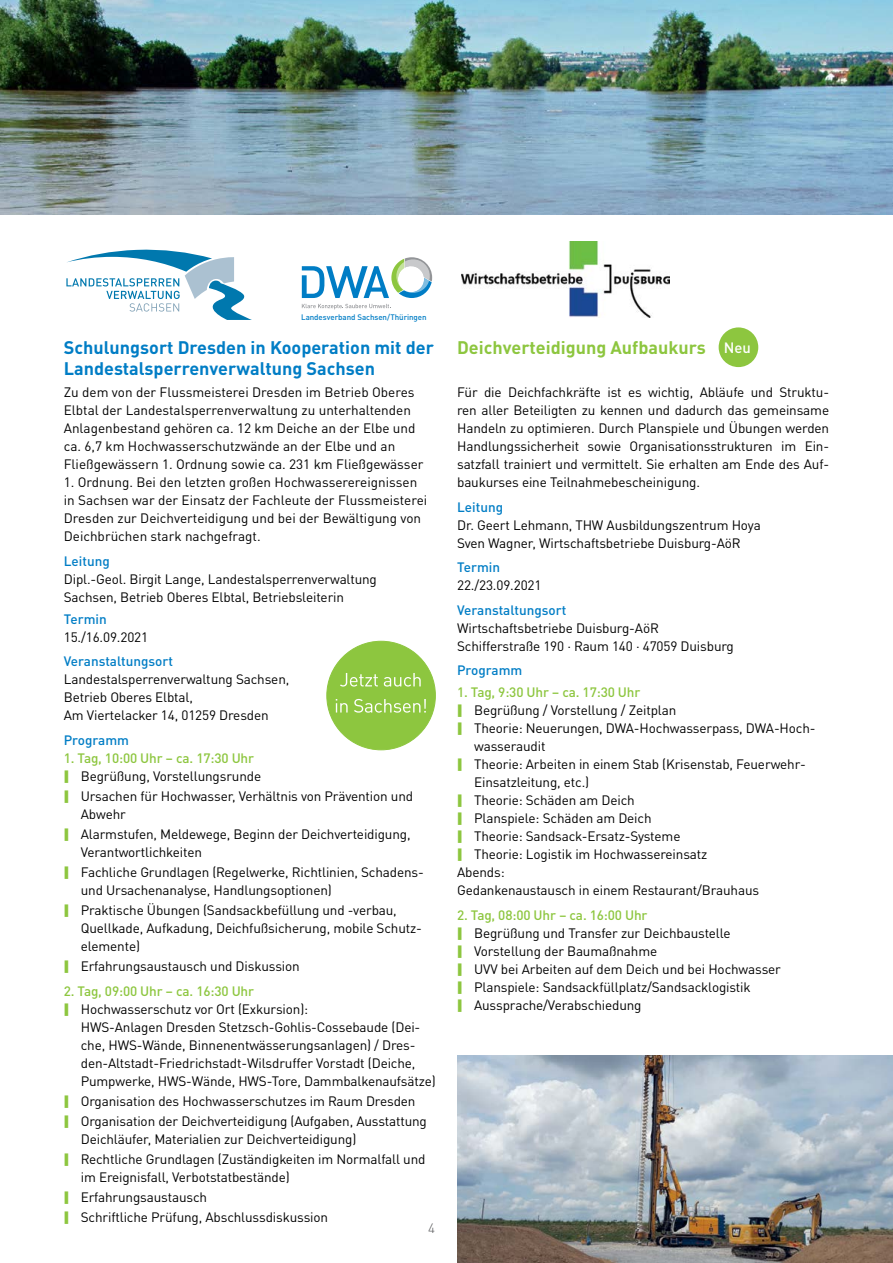
<style>
.page{position:relative;width:893px;height:1263px;background:#fff}
.page>*{position:absolute;margin:0;border:0;box-sizing:border-box;transform-origin:0 0}
.Schulung{font:700 18px/21px "DINOT";color:#007dc5}
.Schulung-2{font:700 18px "DINOT";color:#8dc63f}
.Programm{font:500 14.85px "DINOT";color:#fff}
.Fließtext{font:13.5px/18px "DINOT";letter-spacing:-.01em;color:#000}
.Zwischenüberschrifte{font:500 13.5px "DINOT";letter-spacing:-.01em;color:#8dc63f}
.Zwischenüberschrifte-2{font:500 13.5px "DINOT";color:#007dc5}
.t1{font:300 13.5px "DINOT";color:#58595b}
.t2{font:500 7.95px "DINOT";letter-spacing:-.01em;color:#007dc5}
</style>
<div class="page">
<img style="left:0;top:0;width:893px;height:215px">
<svg style="left:66px;top:250px;width:186px;height:70px"></svg>
<svg style="left:302px;top:304px;width:89px;height:5px"></svg>
<svg style="left:302px;top:257px;width:130px;height:41px"></svg>
<div style="left:326px;top:641px;width:110px;height:109px;background:#8dc63f;border:1px solid #8dc63f;border-radius:50%"></div>
<svg style="left:336px;top:699px;width:90px;height:14px"></svg>
<svg style="left:340px;top:673px;width:81px;height:13px"></svg>
<img style="left:461px;top:241px;width:209px;height:77px">
<div style="left:719px;top:327px;width:39px;height:40px;background:#8dc63f;border-radius:50%"></div>
<img style="left:457px;top:1055px;width:436px;height:208px">
<p class="t2" style="left:301px;top:311px;width:127px">Landesverband Sachsen/Thüringen</p>
<p class="Schulung" style="left:64px;top:336px;width:372px">Schulungsort Dresden in Kooperation mit der<br>Landestalsperrenverwaltung Sachsen</p>
<p class="Fließtext" style="left:64px;top:382px;width:361px">Zu dem von der Flussmeisterei Dresden im Betrieb Oberes Elbtal der Landestalsperrenverwaltung zu unterhaltenden Anlagenbestand gehören ca. 12 km Deiche an der Elbe und ca. 6,7 km Hochwasserschutzwände an der Elbe und an Fließgewässern 1. Ordnung sowie ca. 231 km Fließgewässer</p>
<p class="Fließtext" style="left:64px;top:472px;width:365px">1. Ordnung. Bei den letzten großen Hochwasserereignissen in Sachsen war der Einsatz der Fachleute der Flussmeisterei Dresden zur Deichverteidigung und bei der Bewältigung von Deichbrüchen stark nachgefragt.</p>
<p class="Zwischenüberschrifte-2" style="left:64px;top:550px;width:47px">Leitung</p>
<p class="Fließtext" style="left:64px;top:569px;width:315px">Dipl.-Geol. Birgit Lange, Landestalsperrenverwaltung<br>Sachsen, Betrieb Oberes Elbtal, Betriebsleiterin</p>
<p class="Zwischenüberschrifte-2" style="left:64px;top:608px;width:44px">Termin</p>
<p class="Fließtext" style="left:64px;top:627px;width:86px">15./16.09.2021</p>
<p class="Zwischenüberschrifte-2" style="left:64px;top:651px;width:111px">Veranstaltungsort</p>
<p class="Fließtext" style="left:64px;top:669px;width:227px">Landestalsperrenverwaltung Sachsen,<br>Betrieb Oberes Elbtal,<br>Am Viertelacker 14, 01259 Dresden</p>
<p class="Zwischenüberschrifte-2" style="left:64px;top:729px;width:67px">Programm</p>
<p class="Zwischenüberschrifte" style="left:64px;top:747px;width:192px">1. Tag, 10:00 Uhr – ca. 17:30 Uhr</p>
<p class="Fließtext" style="left:81px;top:766px;width:182px">Begrüßung, Vorstellungsrunde</p>
<p class="Fließtext" style="left:81px;top:786px;width:334px">Ursachen für Hochwasser, Verhältnis von Prävention und<br>Abwehr</p>
<p class="Fließtext" style="left:81px;top:824px;width:331px">Alarmstufen, Meldewege, Beginn der Deichverteidigung,<br>Verantwortlichkeiten</p>
<p class="Fließtext" style="left:81px;top:862px;width:345px">Fachliche Grundlagen (Regelwerke, Richtlinien, Schadens&shy;und Ursachenanalyse, Handlungsoptionen)</p>
<p class="Fließtext" style="left:81px;top:900px;width:343px">Praktische Übungen (Sandsackbefüllung und -verbau,<br>Quellkade, Aufkadung, Deichfußsicherung, mobile Schutz&shy;elemente)</p>
<p class="Fließtext" style="left:81px;top:956px;width:220px">Erfahrungsaustausch und Diskussion</p>
<p class="Zwischenüberschrifte" style="left:64px;top:980px;width:192px">2. Tag, 09:00 Uhr – ca. 16:30 Uhr</p>
<p class="Fließtext" style="left:81px;top:999px;width:356px">Hochwasserschutz vor Ort (Exkursion):<br>HWS-Anlagen Dresden Stetzsch-Gohlis-Cossebaude (Dei&shy;che, HWS-Wände, Binnenentwässerungsanlagen) / Dres&shy;den-Altstadt-Friedrichstadt-Wilsdruffer Vorstadt (Deiche, Pumpwerke, HWS-Wände, HWS-Tore, Dammbalkenaufsätze)</p>
<p class="Fließtext" style="left:81px;top:1091px;width:336px">Organisation des Hochwasserschutzes im Raum Dresden</p>
<p class="Fließtext" style="left:81px;top:1111px;width:348px">Organisation der Deichverteidigung (Aufgaben, Ausstattung<br>Deichläufer, Materialien zur Deichverteidigung)</p>
<p class="Fließtext" style="left:81px;top:1149px;width:346px">Rechtliche Grundlagen (Zuständigkeiten im Normalfall und im Ereignisfall, Verbotstatbestände)</p>
<p class="Fließtext" style="left:81px;top:1187px;width:128px">Erfahrungsaustausch</p>
<p class="Fließtext" style="left:81px;top:1207px;width:249px">Schriftliche Prüfung, Abschlussdiskussion</p>
<p class="t1" style="left:428px;top:1217px;width:8px">4</p>
<p class="Schulung-2" style="left:457px;top:333px;width:250px">Deichverteidigung Aufbaukurs</p>
<p class="Fließtext" style="left:457px;top:383px;width:374px;text-align:justify">Für die Deichfachkräfte ist es wichtig, Abläufe und Struktu&shy;ren aller Beteiligten zu kennen und dadurch das gemeinsame Handeln zu optimieren. Durch Planspiele und Übungen werden Handlungssicherheit sowie Organisationsstrukturen im Ein&shy;satzfall trainiert und vermittelt. Sie erhalten am Ende des Auf&shy;baukurses eine Teilnahmebescheinigung.</p>
<p class="Zwischenüberschrifte-2" style="left:457px;top:496px;width:47px">Leitung</p>
<p class="Fließtext" style="left:457px;top:515px;width:305px">Dr. Geert Lehmann, THW Ausbildungszentrum Hoya<br>Sven Wagner, Wirtschaftsbetriebe Duisburg-AöR</p>
<p class="Zwischenüberschrifte-2" style="left:457px;top:557px;width:44px">Termin</p>
<p class="Fließtext" style="left:457px;top:575px;width:86px">22./23.09.2021</p>
<p class="Zwischenüberschrifte-2" style="left:457px;top:599px;width:111px">Veranstaltungsort</p>
<p class="Fließtext" style="left:457px;top:618px;width:278px">Wirtschaftsbetriebe Duisburg-AöR<br>Schifferstraße 190 · Raum 140 · 47059 Duisburg</p>
<p class="Zwischenüberschrifte-2" style="left:457px;top:660px;width:67px">Programm</p>
<p class="Zwischenüberschrifte" style="left:457px;top:682px;width:185px">1. Tag, 9:30 Uhr – ca. 17:30 Uhr</p>
<p class="Fließtext" style="left:474px;top:700px;width:204px">Begrüßung / Vorstellung / Zeitplan</p>
<p class="Fließtext" style="left:474px;top:718px;width:343px">Theorie: Neuerungen, DWA-Hochwasserpass, DWA-Hoch&shy;wasseraudit</p>
<p class="Fließtext" style="left:474px;top:754px;width:333px">Theorie: Arbeiten in einem Stab (Krisenstab, Feuerwehr-<br>Einsatzleitung, etc.)</p>
<p class="Fließtext" style="left:474px;top:790px;width:162px">Theorie: Schäden am Deich</p>
<p class="Fließtext" style="left:474px;top:808px;width:179px">Planspiele: Schäden am Deich</p>
<p class="Fließtext" style="left:474px;top:826px;width:208px">Theorie: Sandsack-Ersatz-Systeme</p>
<p class="Fließtext" style="left:474px;top:844px;width:235px">Theorie: Logistik im Hochwassereinsatz</p>
<p class="Fließtext" style="left:457px;top:862px;width:304px">Abends:<br>Gedankenaustausch in einem Restaurant/Brauhaus</p>
<p class="Zwischenüberschrifte" style="left:457px;top:904px;width:192px">2. Tag, 08:00 Uhr – ca. 16:00 Uhr</p>
<p class="Fließtext" style="left:474px;top:923px;width:258px">Begrüßung und Transfer zur Deichbaustelle</p>
<p class="Fließtext" style="left:474px;top:941px;width:185px">Vorstellung der Baumaßnahme</p>
<p class="Fließtext" style="left:474px;top:959px;width:308px">UVV bei Arbeiten auf dem Deich und bei Hochwasser</p>
<p class="Fließtext" style="left:474px;top:977px;width:278px">Planspiele: Sandsackfüllplatz/Sandsacklogistik</p>
<p class="Fließtext" style="left:474px;top:995px;width:169px">Aussprache/Verabschiedung</p>
<p class="Programm" style="left:724px;top:336px;width:29px">Neu</p>
</div>
